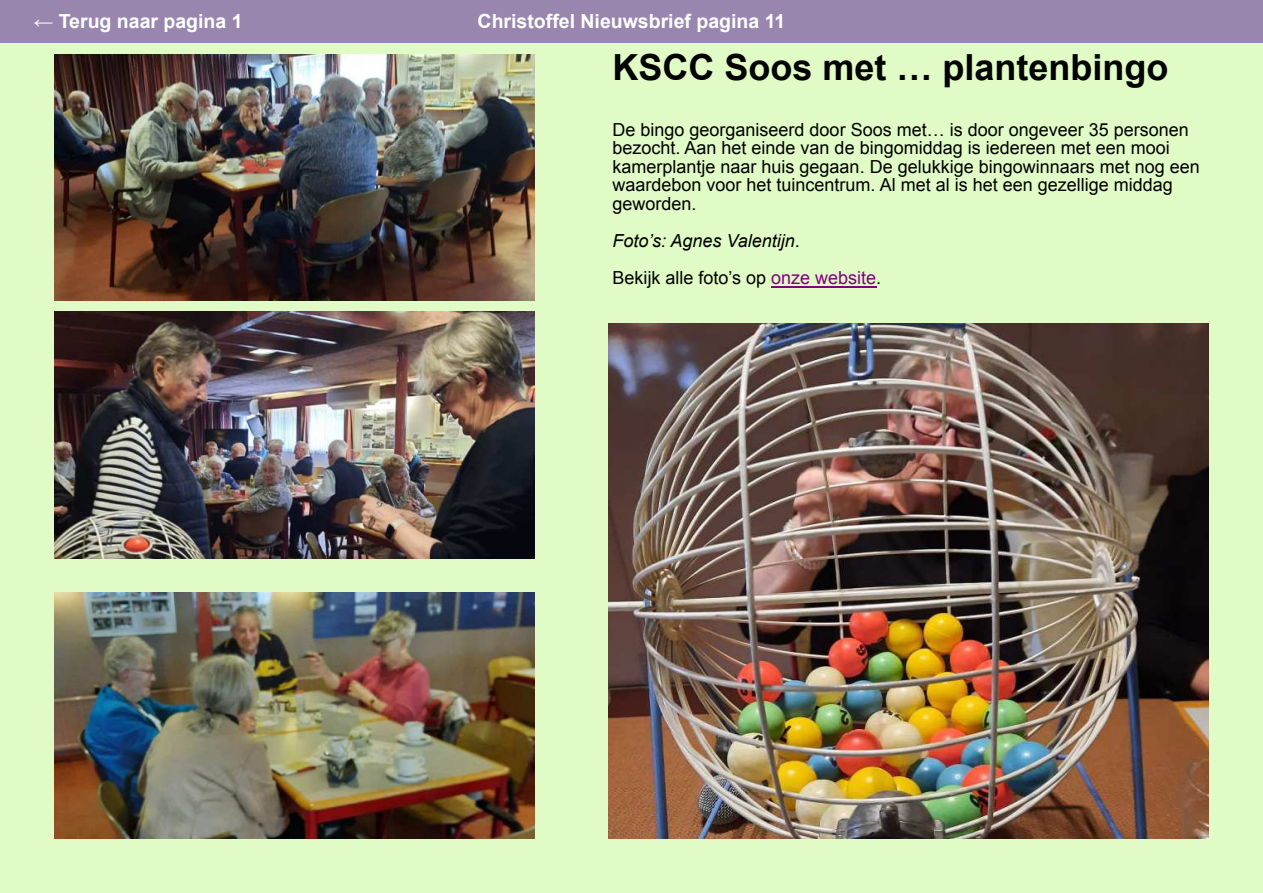
<style>
.page{position:relative;width:1263px;height:893px;background:#e1fbc7}
.page>*{position:absolute;margin:0;border:0;box-sizing:border-box;transform-origin:0 0}
.t1{font:700 36px "Arial";color:#000}
.t2{font:700 19.5px "Arial";color:#fff}
.t3{font:18px/18.6px "Arial";color:#000}
.t4{font:italic 18px/37.2px "Arial";color:#000}
.s1{font-style:normal}
.s2{font-style:normal;color:#800080}
</style>
<div class="page">
<div style="left:0;top:0;width:1263px;height:43px;background:#9886af"></div>
<img style="left:54px;top:54px;width:480px;height:247px">
<img style="left:54px;top:311px;width:480px;height:247px">
<hr style="left:771px;top:286px;width:105px;height:2px;background:#800080">
<img style="left:54px;top:592px;width:480px;height:247px">
<img style="left:608px;top:323px;width:601px;height:516px">
<p class="t2" style="left:34px;top:8px;width:210px">← Terug naar pagina 1</p>
<p class="t2" style="left:478px;top:8px;width:309px">Christoffel Nieuwsbrief pagina 11</p>
<h1 class="t1" style="left:612px;top:43px;width:558px">KSCC Soos met … plantenbingo</h1>
<p class="t3" style="left:612px;top:120px;width:589px">De bingo georganiseerd door Soos met… is door ongeveer 35 personen bezocht. Aan het einde van de bingomiddag is iedereen met een mooi kamerplantje naar huis gegaan. De gelukkige bingowinnaars met nog een waardebon voor het tuincentrum. Al met al is het een gezellige middag geworden.</p>
<p class="t4" style="left:612px;top:223px;width:270px">Foto’s: Agnes Valentĳn<span class="s1">.<br>Bekĳk alle foto’s op</span> <span class="s2">onze website</span><span class="s1">.</span></p>
</div>
